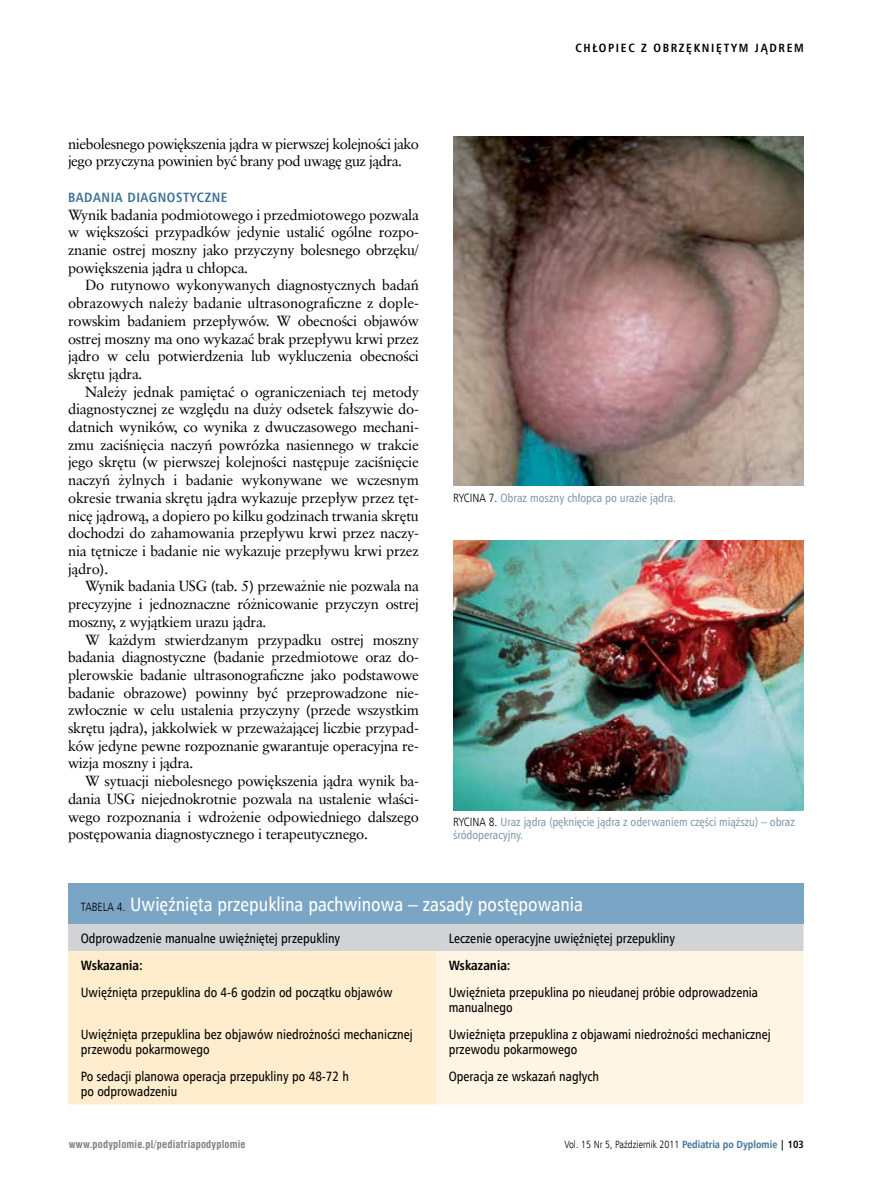
<style>
.page{position:relative;width:872px;height:1191px;background:#fff}
.page>*{position:absolute;margin:0;border:0;box-sizing:border-box;transform-origin:0 0}
.t1{font:19.5px "Humnst 777 Cn EU";color:#fff}
.t2{font:14.7px/17.7px "Class Garmnd EU";letter-spacing:-.02em;color:#000;text-align:justify}
.t3{font:13.5px/15px "Humnst 777 Cn EU";color:#000}
.t4{font:700 13.5px "Humnst 777 Cn EU";letter-spacing:.04em;color:#3d7397}
.t5{font:700 13.5px "Humnst 777 Cn EU";color:#000}
.t6{font:12px/13.5px "Humnst 777 Cn EU";letter-spacing:-.005em;color:#849daa}
.t7{font:700 12px "Humnst 777 Cn EU";letter-spacing:.14em;color:#000}
.t8{font:10.5px "Humnst 777 Lt Cn EU";color:#000}
.t9{font:700 10.5px "Swis 721 Cn EU";letter-spacing:.02em;color:#808285}
.s1{font-family:"Humnst 777 Lt Cn EU";color:#000}
.s2{font-family:"Humnst 777 Lt Cn EU";font-size:12px;color:#000}
.s3{font-family:"Humnst 777 Cn EU";font-weight:700;color:#3d7397}
.s4{font-family:"Humnst 777 Cn EU";font-weight:700}
</style>
<div class="page">
<div style="left:68px;top:884px;width:735px;height:40px;background:#7aa5c5"></div>
<div style="left:68px;top:924px;width:735px;height:27px;background:#d1d3d4"></div>
<div style="left:68px;top:951px;width:368px;height:153px;background:#ffedce"></div>
<div style="left:436px;top:951px;width:367px;height:153px;background:#fff5e4"></div>
<img style="left:453px;top:136px;width:351px;height:349px">
<img style="left:453px;top:540px;width:351px;height:270px">
<p class="t2" style="left:68px;top:135px;width:352px">niebolesnego powiększenia jądra w pierwszej kolejności jako jego przyczyna powinien być brany pod uwagę guz jądra.</p>
<p class="t4" style="left:68px;top:189px;width:161px">BADANIA DIAGNOSTYCZNE</p>
<p class="t2" style="left:68px;top:206px;width:352px">Wynik badania podmiotowego i przedmiotowego pozwala w większości przypadków jedynie ustalić ogólne rozpo&shy;znanie ostrej moszny jako przyczyny bolesnego obrzęku/ powiększenia jądra u chłopca.</p>
<p class="t2" style="left:68px;top:276px;width:352px;text-indent:17px">Do rutynowo wykonywanych diagnostycznych badań obrazowych należy badanie ultrasonograficzne z dople&shy;rowskim badaniem przepływów. W obecności objawów ostrej moszny ma ono wykazać brak przepływu krwi przez jądro w celu potwierdzenia lub wykluczenia obecności skrętu jądra.</p>
<p class="t2" style="left:68px;top:383px;width:352px;text-indent:17px">Należy jednak pamiętać o ograniczeniach tej metody diagnostycznej ze względu na duży odsetek fałszywie do&shy;datnich wyników, co wynika z dwuczasowego mechani&shy;zmu zaciśnięcia naczyń powrózka nasiennego w trakcie jego skrętu (w pierwszej kolejności następuje zaciśnięcie naczyń żylnych i badanie wykonywane we wczesnym okresie trwania skrętu jądra wykazuje przepływ przez tęt&shy;nicę jądrową, a dopiero po kilku godzinach trwania skrętu dochodzi do zahamowania przepływu krwi przez naczy&shy;nia tętnicze i badanie nie wykazuje przepływu krwi przez jądro).</p>
<p class="t2" style="left:68px;top:577px;width:352px;text-indent:17px">Wynik badania USG (tab. 5) przeważnie nie pozwala na precyzyjne i jednoznaczne różnicowanie przyczyn ostrej moszny, z wyjątkiem urazu jądra.</p>
<p class="t2" style="left:68px;top:630px;width:352px;text-indent:17px">W każdym stwierdzanym przypadku ostrej moszny badania diagnostyczne (badanie przedmiotowe oraz do&shy;plerowskie badanie ultrasonograficzne jako podstawowe badanie obrazowe) powinny być przeprowadzone nie&shy;zwłocznie w celu ustalenia przyczyny (przede wszystkim skrętu jądra), jakkolwiek w przeważającej liczbie przypad&shy;ków jedyne pewne rozpoznanie gwarantuje operacyjna re&shy;wizja moszny i jądra.</p>
<p class="t2" style="left:68px;top:772px;width:352px;text-indent:17px">W sytuacji niebolesnego powiększenia jądra wynik ba&shy;dania USG niejednokrotnie pozwala na ustalenie właści&shy;wego rozpoznania i wdrożenie odpowiedniego dalszego postępowania diagnostycznego i terapeutycznego.</p>
<p class="t7" style="left:575px;top:40px;width:230px">CHŁOPIEC Z OBRZĘKNIĘTYM JĄDREM</p>
<p class="t6" style="left:453px;top:491px;width:225px"><span class="s1">RYCINA 7.</span> Obraz moszny chłopca po urazie jądra.</p>
<p class="t6" style="left:453px;top:815px;width:343px"><span class="s1">RYCINA 8.</span> Uraz jądra (pęknięcie jądra z oderwaniem części miąższu) – obraz śródoperacyjny.</p>
<h1 class="t1" style="left:81px;top:892px;width:504px"><span class="s2">TABELA 4.</span> Uwięźnięta przepuklina pachwinowa – zasady postępowania</h1>
<p class="t3" style="left:81px;top:930px;width:261px">Odprowadzenie manualne uwięźniętej przepukliny</p>
<p class="t3" style="left:449px;top:930px;width:228px">Leczenie operacyjne uwięźniętej przepukliny</p>
<p class="t5" style="left:81px;top:956px;width:63px">Wskazania:</p>
<p class="t5" style="left:449px;top:956px;width:63px">Wskazania:</p>
<p class="t3" style="left:81px;top:984px;width:313px">Uwięźnięta przepuklina do 4-6 godzin od początku objawów</p>
<p class="t3" style="left:449px;top:984px;width:311px">Uwięźnieta przepuklina po nieudanej próbie odprowadzenia manualnego</p>
<p class="t3" style="left:81px;top:1026px;width:333px">Uwięźnięta przepuklina bez objawów niedrożności mechanicznej przewodu pokarmowego</p>
<p class="t3" style="left:449px;top:1026px;width:323px">Uwieźnięta przepuklina z objawami niedrożności mechanicznej przewodu pokarmowego</p>
<p class="t3" style="left:81px;top:1068px;width:270px">Po sedacji planowa operacja przepukliny po 48-72 h po odprowadzeniu</p>
<p class="t3" style="left:449px;top:1068px;width:152px">Operacja ze wskazań nagłych</p>
<p class="t9" style="left:69px;top:1138px;width:178px">www.podyplomie.pl/pediatriapodyplomie</p>
<p class="t8" style="left:564px;top:1137px;width:241px">Vol. 15 Nr 5, Październik 2011 <span class="s3">Pediatria po Dyplomie</span> <span class="s4">| 103</span></p>
</div>
